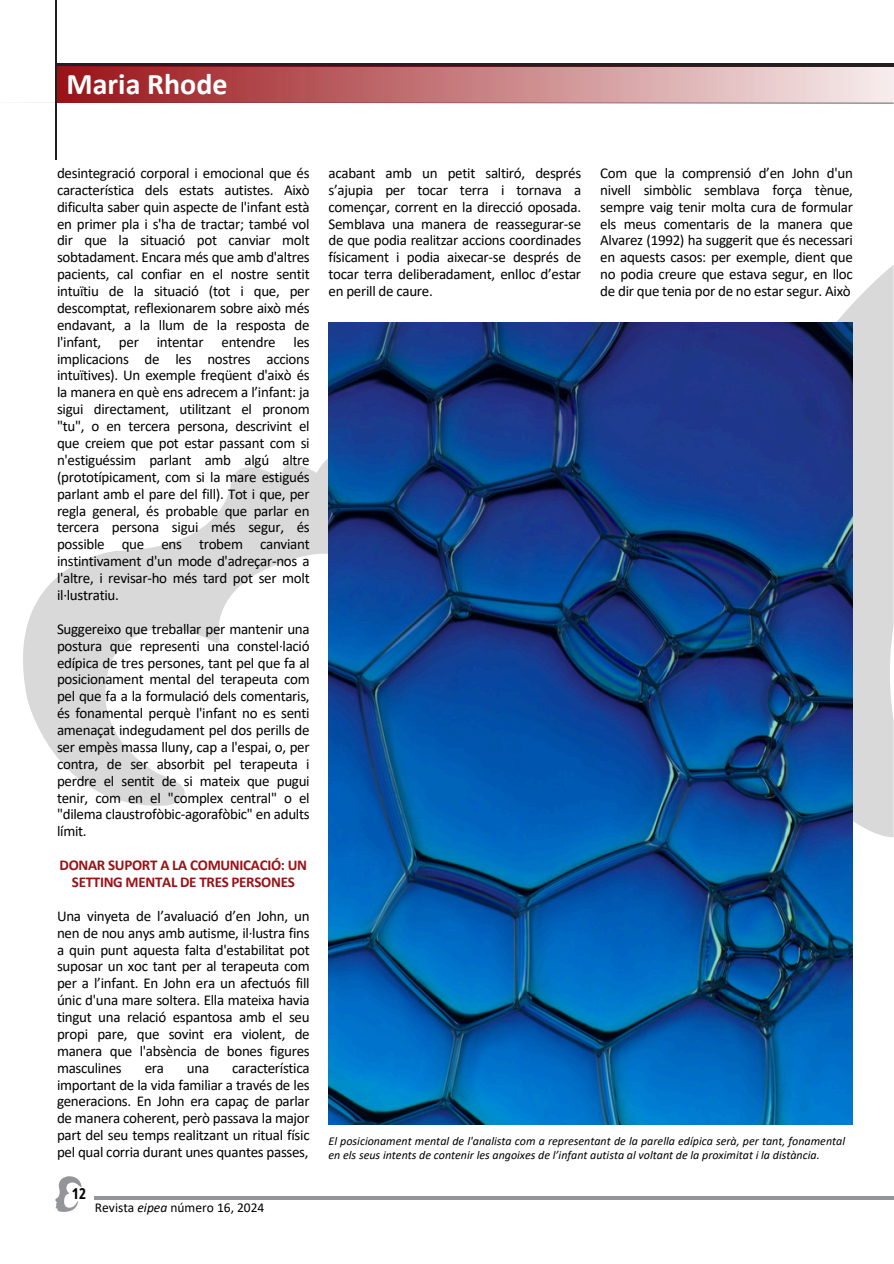
<style>
.page{position:relative;width:894px;height:1264px;background:#fff}
.page>*{position:absolute;margin:0;border:0;box-sizing:border-box;transform-origin:0 0}
.t1{font:700 30px "Calibri";color:#fff}
.t2{font:15px/17px "Calibri";letter-spacing:-.02em;color:#000;text-align:justify}
.t3{font:700 15px/16.8px "Calibri";letter-spacing:-.02em;color:#991216;text-align:center}
.t4{font:700 15px "Open Sans Condensed";color:#000}
.t5{font:13.5px "Calibri";color:#000}
.t6{font:italic 12px/14px "Calibri";color:#000}
.s1{font-style:italic}
</style>
<div class="page">
<svg style="left:23px;top:459px;width:305px;height:346px"></svg>
<svg style="left:837px;top:265px;width:56px;height:572px;fill:#d9d9d9"></svg>
<svg style="left:55px;top:1176px;width:26px;height:36px"></svg>
<hr style="left:95px;top:1196px;width:798px;height:3px;background:#939598">
<hr style="left:56px;top:63px;width:837px;height:4px;background:#231f20">
<svg style="left:25px;top:102px;width:868px;height:2px"></svg>
<hr style="left:55px;top:0;width:2px;height:159px;background:#231f20">
<img style="left:57px;top:66px;width:836px;height:36px">
<img style="left:328px;top:322px;width:523px;height:802px">
<h3 class="t1" style="left:67px;top:71px;width:162px">Maria Rhode</h3>
<h3 class="t2" style="left:57px;top:166px;width:254px">desintegració corporal i emocional que és característica dels estats autistes. Això dificulta saber quin aspecte de l'infant està en primer pla i s'ha de tractar; també vol dir que la situació pot canviar molt sobtadament. Encara més que amb d'altres pacients, cal confiar en el nostre sentit intuïtiu de la situació (tot i que, per descomptat, reflexionarem sobre això més endavant, a la llum de la resposta de l'infant, per intentar entendre les implicacions de les nostres accions intuïtives). Un exemple freqüent d'això és la manera en què ens adrecem a l’infant: ja sigui directament, utilitzant el pronom "tu", o en tercera persona, descrivint el que creiem que pot estar passant com si n'estiguéssim parlant amb algú altre (prototípicament, com si la mare estigués parlant amb el pare del fill). Tot i que, per regla general, és probable que parlar en tercera persona sigui més segur, és possible que ens trobem canviant instintivament d'un mode d'adreçar-nos a l'altre, i revisar-ho més tard pot ser molt il·lustratiu.</h3>
<h3 class="t2" style="left:57px;top:621px;width:254px">Suggereixo que treballar per mantenir una postura que representi una constel·lació edípica de tres persones, tant pel que fa al posicionament mental del terapeuta com pel que fa a la formulació dels comentaris, és fonamental perquè l'infant no es senti amenaçat indegudament pel dos perills de ser empès massa lluny, cap a l'espai, o, per contra, de ser absorbit pel terapeuta i perdre el sentit de si mateix que pugui tenir, com en el "complex central" o el "dilema claustrofòbic-agorafòbic" en adults límit.</h3>
<p class="t3" style="left:59px;top:858px;width:249px">DONAR SUPORT A LA COMUNICACIÓ: UN<br>SETTING MENTAL DE TRES PERSONES</p>
<p class="t2" style="left:57px;top:908px;width:254px">Una vinyeta de l’avaluació d’en John, un nen de nou anys amb autisme, il·lustra fins a quin punt aquesta falta d'estabilitat pot suposar un xoc tant per al terapeuta com per a l’infant. En John era un afectuós fill únic d'una mare soltera. Ella mateixa havia tingut una relació espantosa amb el seu propi pare, que sovint era violent, de manera que l'absència de bones figures masculines</p>
<p class="t2" style="left:57px;top:1060px;width:254px;text-indent:175px">característica important de la vida familiar a través de les generacions. En John era capaç de parlar de manera coherent, però passava la major part del seu temps realitzant un ritual físic pel qual corria durant unes quantes passes,</p>
<p class="t2" style="left:145px;top:1060px;width:21px">era</p>
<p class="t2" style="left:187px;top:1060px;width:24px">una</p>
<p class="t4" style="left:72px;top:1183px;width:16px">12</p>
<h3 class="t5" style="left:95px;top:1201px;width:171px">Revista <span class="s1">eipea</span> número 16, 2024</h3>
<h2 class="t2" style="left:328px;top:166px;width:254px">acabant amb un petit saltiró, després s’ajupia per tocar terra i tornava a començar, corrent en la direcció oposada.<br>Semblava una manera de reassegurar-se de que podia realitzar accions coordinades físicament i podia aixecar-se després de tocar terra deliberadament, enlloc d’estar en perill de caure.</h2>
<h3 class="t2" style="left:600px;top:166px;width:254px">Com que la comprensió d’en John d'un nivell simbòlic semblava força tènue, sempre vaig tenir molta cura de formular els meus comentaris de la manera que Alvarez (1992) ha suggerit que és necessari en aquests casos: per exemple, dient que no podia creure que estava segur, en lloc de dir que tenia por de no estar segur. Això</h3>
<p class="t6" style="left:328px;top:1134px;width:518px">El posicionament mental de l'analista com a representant de la parella edípica serà, per tant, fonamental en els seus intents de contenir les angoixes de l’infant autista al voltant de la proximitat i la distància.</p>
</div>
